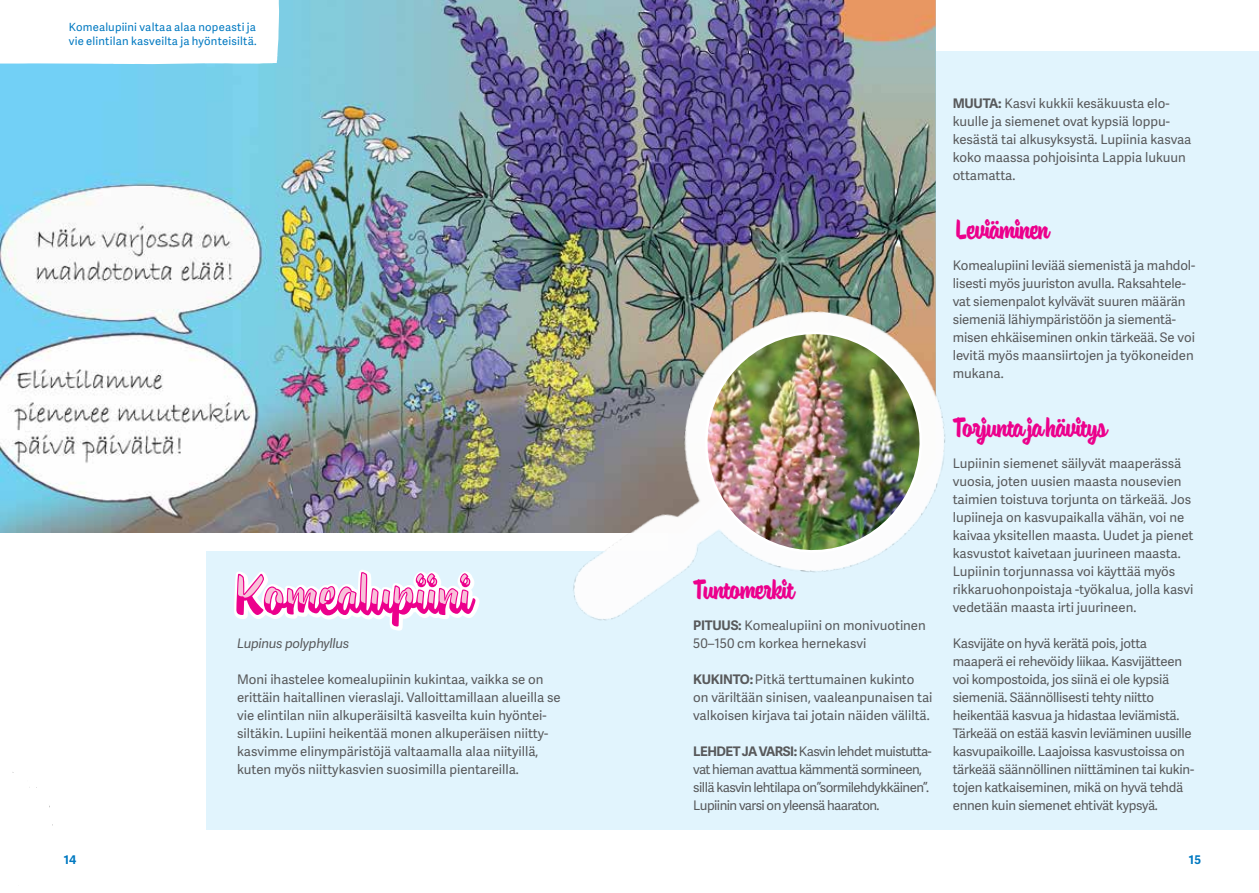
<style>
.page{position:relative;width:1259px;height:893px;background:#fff}
.page>*{position:absolute;margin:0;border:0;box-sizing:border-box;transform-origin:0 0}
.t1{font:58.95px "Paintlay Base";color:#ec008c}
.t2{font:28.5px "Paintlay Base";letter-spacing:-.02em;color:#ec008c}
.t3{font:13.2px/18px "Adelle Sans";letter-spacing:-.01em;color:#58595b}
.t4{font:13.2px/18px "Adelle Sans";letter-spacing:-.04em;color:#58595b}
.t5{font:italic 13.2px "Adelle Sans";letter-spacing:-.02em;color:#58595b}
.t6{font:700 12px "Adelle Sans";color:#0079c1}
.t7{font:11.25px/13.5px "Adelle Sans";letter-spacing:.015em;color:#0079c1}
.s1{font-weight:700}
</style>
<div class="page">
<div style="left:206px;top:51px;width:1053px;height:778px;background:#e1f4fd"></div>
<img style="left:0;top:0;width:935px;height:534px">
<svg style="left:0;top:0;width:279px;height:64px"></svg>
<div style="left:0;top:534px;width:668px;height:17px;background:#fff"></div>
<img style="left:526px;top:235px;width:419px;height:386px">
<img style="left:697px;top:324px;width:232px;height:236px">
<p class="t7" style="left:69px;top:20px;width:189px">Komealupiini valtaa alaa nopeasti ja vie elintilan kasveilta ja hyönteisiltä.</p>
<h1 class="t1" style="left:234px;top:557px;width:237px">Komealupiini</h1>
<p class="t5" style="left:237px;top:634px;width:114px">Lupinus polyphyllus</p>
<p class="t3" style="left:237px;top:670px;width:325px">Moni ihastelee komealupiinin kukintaa, vaikka se on erittäin haitallinen vieraslaji. Valloittamillaan alueilla se vie elintilan niin alkuperäisiltä kasveilta kuin hyöntei&shy;siltäkin. Lupiini heikentää monen alkuperäisen niitty&shy;kasvimme elinympäristöjä valtaamalla alaa niityillä, kuten myös niittykasvien suosimilla pientareilla.</p>
<h2 class="t2" style="left:693px;top:571px;width:101px">Tuntomerkit</h2>
<p class="t3" style="left:693px;top:616px;width:234px"><span class="s1">PITUUS:</span> Komealupiini on monivuotinen<br>50–150 cm korkea hernekasvi</p>
<p class="t3" style="left:693px;top:670px;width:241px"><span class="s1">KUKINTO:</span> Pitkä terttumainen kukinto on väriltään sinisen, vaaleanpunaisen tai valkoisen kirjava tai jotain näiden väliltä.</p>
<p class="t4" style="left:693px;top:742px;width:240px"><span class="s1">LEHDET JA VARSI:</span> Kasvin lehdet muistutta&shy;vat hieman avattua kämmentä sormineen, sillä kasvin lehtilapa on ”sormilehdykkäinen”.<br>Lupiinin varsi on yleensä haaraton.</p>
<p class="t3" style="left:952px;top:94px;width:240px"><span class="s1">MUUTA:</span> Kasvi kukkii kesäkuusta elo&shy;kuulle ja siemenet ovat kypsiä loppu&shy;kesästä tai alkusyksystä. Lupiinia kasvaa koko maassa pohjoisinta Lappia lukuun ottamatta.</p>
<h2 class="t2" style="left:955px;top:211px;width:95px">Leviäminen</h2>
<p class="t3" style="left:952px;top:256px;width:244px">Komealupiini leviää siemenistä ja mahdol&shy;lisesti myös juuriston avulla. Raksahtele&shy;vat siemenpalot kylvävät suuren määrän siemeniä lähiympäristöön ja siementä&shy;misen ehkäiseminen onkin tärkeää. Se voi levitä myös maansiirtojen ja työkoneiden mukana.</p>
<h2 class="t2" style="left:952px;top:409px;width:155px">Torjunta ja hävitys</h2>
<p class="t3" style="left:952px;top:454px;width:242px">Lupiinin siemenet säilyvät maaperässä vuosia, joten uusien maasta nousevien taimien toistuva torjunta on tärkeää. Jos lupiineja on kasvupaikalla vähän, voi ne kaivaa yksitellen maasta. Uudet ja pienet kasvustot kaivetaan juurineen maasta.<br>Lupiinin torjunnassa voi käyttää myös rikkaruohonpoistaja -työkalua, jolla kasvi vedetään maasta irti juurineen.</p>
<p class="t3" style="left:952px;top:634px;width:243px">Kasvijäte on hyvä kerätä pois, jotta maaperä ei rehevöidy liikaa. Kasvijätteen voi kompostoida, jos siinä ei ole kypsiä siemeniä. Säännöllisesti tehty niitto heikentää kasvua ja hidastaa leviämistä.<br>Tärkeää on estää kasvin leviäminen uusille kasvupaikoille. Laajoissa kasvustoissa on tärkeää säännöllinen niittäminen tai kukin&shy;tojen katkaiseminen, mikä on hyvä tehdä ennen kuin siemenet ehtivät kypsyä.</p>
<p class="t6" style="left:64px;top:850px;width:14px">14</p>
<p class="t6" style="left:1189px;top:850px;width:14px">15</p>
</div>
